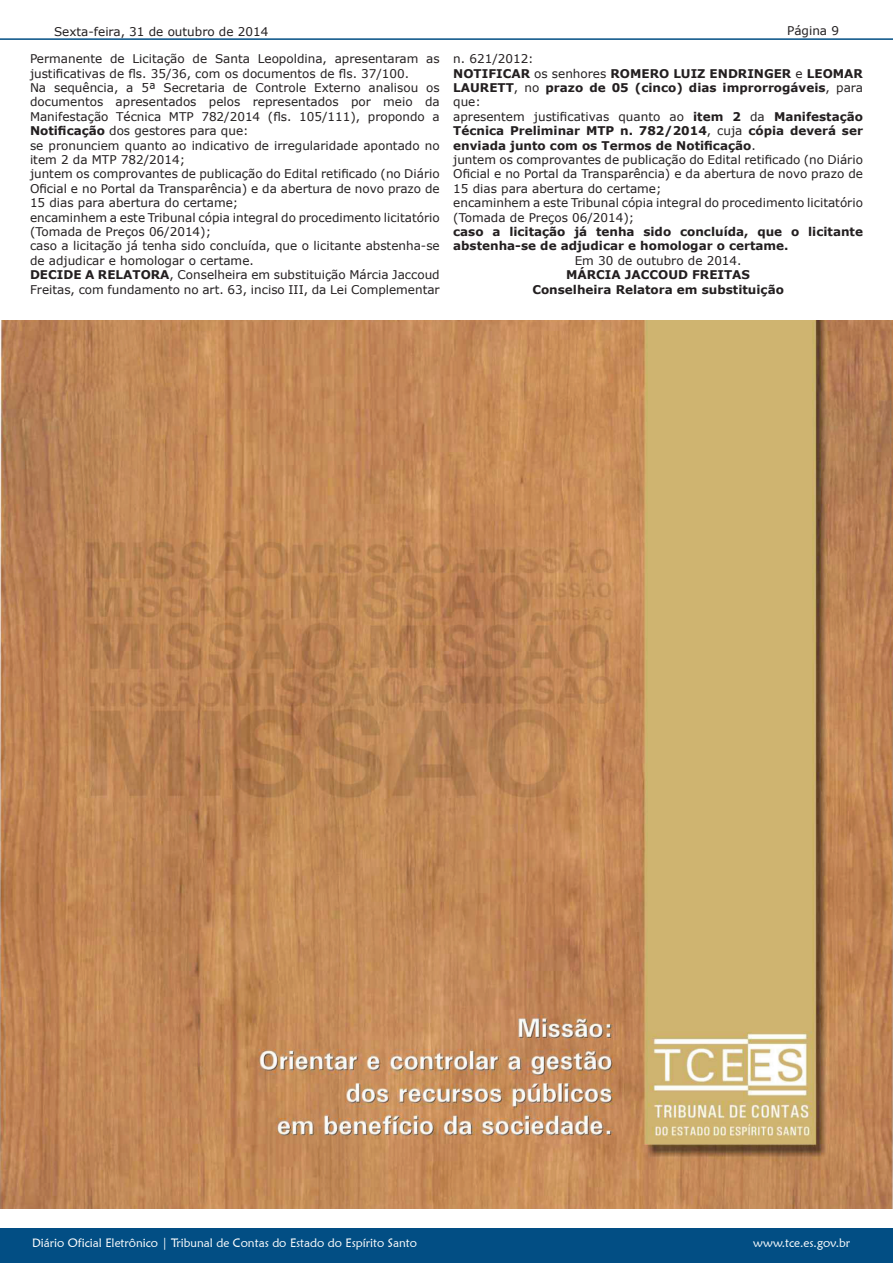
<style>
.page{position:relative;width:893px;height:1263px;background:#fff}
.page>*{position:absolute;margin:0;border:0;box-sizing:border-box;transform-origin:0 0}
.t1{font:12px/14.4px "Verdana";color:#231f20}
.t2{font:700 12px/14.4px "Verdana";color:#231f20}
.t3{font:12px "Maiandra GD";color:#fff}
.s1{font-weight:700}
</style>
<div class="page">
<div style="left:0;top:1229px;width:893px;height:34px;background:#024e84"></div>
<hr style="left:0;top:38px;width:893px;height:2px;background:#024e84">
<img style="left:0;top:320px;width:893px;height:889px">
<p class="t1" style="left:787px;top:23px;width:53px">Página 9</p>
<p class="t1" style="left:54px;top:24px;width:216px">Sexta-feira, 31 de outubro de 2014</p>
<p class="t1" style="left:30px;top:51px;width:411px">Permanente de Licitação de Santa Leopoldina, apresentaram as justificativas de fls. 35/36, com os documentos de fls. 37/100.<br>Na sequência, a 5ª Secretaria de Controle Externo analisou os documentos apresentados pelos representados por meio da Manifestação Técnica MTP 782/2014 (fls. 105/111), propondo a <span class="s1">Notificação</span> dos gestores para que:<br>se pronunciem quanto ao indicativo de irregularidade apontado no item 2 da MTP 782/2014;<br>juntem os comprovantes de publicação do Edital retificado (no Diário Oficial e no Portal da Transparência) e da abertura de novo prazo de 15 dias para abertura do certame;<br>encaminhem a este Tribunal cópia integral do procedimento licitatório (Tomada de Preços 06/2014);<br>caso a licitação já tenha sido concluída, que o licitante abstenha-se de adjudicar e homologar o certame.<br><span class="s1">DECIDE A RELATORA</span>, Conselheira em substituição Márcia Jaccoud Freitas, com fundamento no art. 63, inciso III, da Lei Complementar</p>
<p class="t1" style="left:453px;top:51px;width:411px">n. 621/2012:<br><span class="s1">NOTIFICAR</span> os senhores <span class="s1">ROMERO LUIZ ENDRINGER</span> e <span class="s1">LEOMAR LAURETT</span>, no <span class="s1">prazo de 05 (cinco) dias improrrogáveis</span>, para que:<br>apresentem justificativas quanto ao <span class="s1">item 2</span> da <span class="s1">Manifestação Técnica Preliminar MTP n. 782/2014</span>, cuja <span class="s1">cópia deverá ser enviada junto com os Termos de Notificação</span>.<br>juntem os comprovantes de publicação do Edital retificado (no Diário Oficial e no Portal da Transparência) e da abertura de novo prazo de 15 dias para abertura do certame;<br>encaminhem a este Tribunal cópia integral do procedimento licitatório (Tomada de Preços 06/2014);</p>
<p class="t2" style="left:453px;top:224px;width:411px">caso a licitação já tenha sido concluída, que o licitante abstenha-se de adjudicar e homologar o certame.</p>
<p class="t1" style="left:575px;top:253px;width:168px">Em 30 de outubro de 2014.</p>
<p class="t2" style="left:532px;top:267px;width:253px;text-align:center">MÁRCIA JACCOUD FREITAS<br>Conselheira Relatora em substituição</p>
<p class="t3" style="left:32px;top:1235px;width:386px">Diário Oficial Eletrônico | Tribunal de Contas do Estado do Espírito Santo</p>
<p class="t3" style="left:753px;top:1235px;width:98px">www.tce.es.gov.br</p>
</div>
